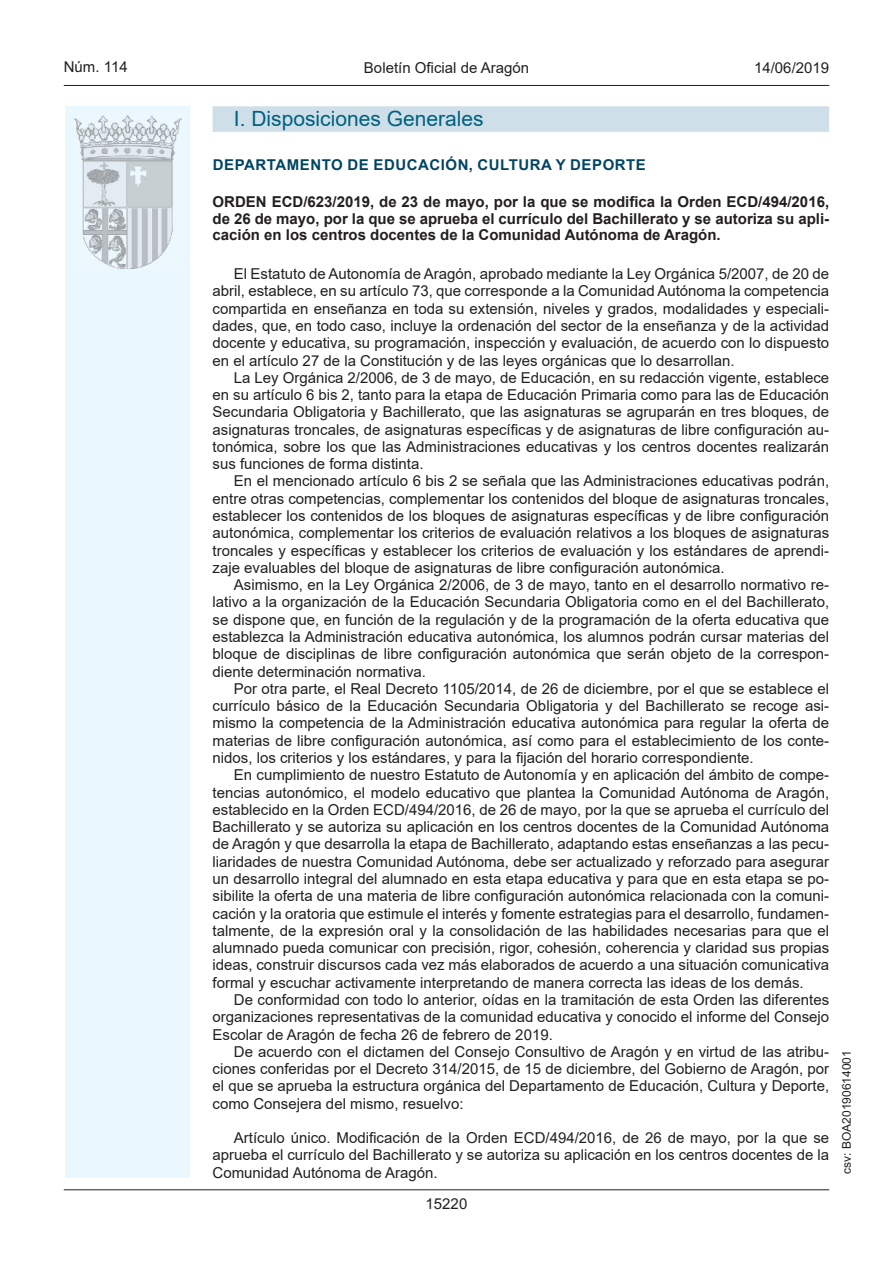
<style>
.page{position:relative;width:893px;height:1263px;background:#fff}
.page>*{position:absolute;margin:0;border:0;box-sizing:border-box;transform-origin:0 0}
.Titulo_sec{font:21px "Arial";color:#006180}
.inicio_de_parrafo{font:15px/17.2px "Arial";color:#231f20;text-align:justify}
.Titulo_text{font:700 15px/16.5px "Arial";color:#231f20;text-align:justify}
.emisor_text{font:15px "Arial Bold MT2";letter-spacing:.035em;color:#004462}
.estilo_head-c{font:15px "Arial";color:#231f20}
.estilo_head-d{font:15px "Arial MT2";color:#231f20}
.estilo_head-i{font:15px "Arial MT2";color:#231f20}
.numero_pagina{font:15px "Arial MT2";color:#231f20}
.estilo_head-i-2{font:12px "Arial MT2";color:#231f20}
</style>
<div class="page">
<div style="left:65px;top:106px;width:125px;height:1072px;background:#ebf7fe"></div>
<img style="left:75px;top:115px;width:106px;height:153px">
<hr style="left:64px;top:85px;width:765px;height:1px;background:#231f20">
<hr style="left:64px;top:1189px;width:765px;height:1px;background:#231f20">
<div style="left:213px;top:106px;width:616px;height:26px;background:#cedfe9"></div>
<p class="estilo_head-i" style="left:64px;top:57px;width:65px">Núm. 114</p>
<p class="estilo_head-c" style="left:364px;top:57px;width:167px">Boletín Oficial de Aragón</p>
<p class="estilo_head-d" style="left:754px;top:57px;width:77px">14/06/2019</p>
<p class="Titulo_sec" style="left:234px;top:104px;width:251px">I. Disposiciones Generales</p>
<p class="emisor_text" style="left:213px;top:154px;width:435px">DEPARTAMENTO DE EDUCACIÓN, CULTURA Y DEPORTE</p>
<p class="Titulo_text" style="left:213px;top:194px;width:618px">ORDEN ECD/623/2019, de 23 de mayo, por la que se modifica la Orden ECD/494/2016, de 26 de mayo, por la que se aprueba el currículo del Bachillerato y se autoriza su apli&shy;cación en los centros docentes de la Comunidad Autónoma de Aragón.</p>
<p class="inicio_de_parrafo" style="left:213px;top:265px;width:618px;text-indent:21px">El Estatuto de Autonomía de Aragón, aprobado mediante la Ley Orgánica 5/2007, de 20 de abril, establece, en su artículo 73, que corresponde a la Comunidad Autónoma la competencia compartida en enseñanza en toda su extensión, niveles y grados, modalidades y especiali&shy;dades, que, en todo caso, incluye la ordenación del sector de la enseñanza y de la actividad docente y educativa, su programación, inspección y evaluación, de acuerdo con lo dispuesto en el artículo 27 de la Constitución y de las leyes orgánicas que lo desarrollan.</p>
<p class="inicio_de_parrafo" style="left:213px;top:369px;width:618px;text-indent:21px">La Ley Orgánica 2/2006, de 3 de mayo, de Educación, en su redacción vigente, establece en su artículo 6 bis 2, tanto para la etapa de Educación Primaria como para las de Educación Secundaria Obligatoria y Bachillerato, que las asignaturas se agruparán en tres bloques, de asignaturas troncales, de asignaturas específicas y de asignaturas de libre configuración au&shy;tonómica, sobre los que las Administraciones educativas y los centros docentes realizarán sus funciones de forma distinta.</p>
<p class="inicio_de_parrafo" style="left:213px;top:472px;width:618px;text-indent:21px">En el mencionado artículo 6 bis 2 se señala que las Administraciones educativas podrán, entre otras competencias, complementar los contenidos del bloque de asignaturas troncales, establecer los contenidos de los bloques de asignaturas específicas y de libre configuración autonómica, complementar los criterios de evaluación relativos a los bloques de asignaturas troncales y específicas y establecer los criterios de evaluación y los estándares de aprendi&shy;zaje evaluables del bloque de asignaturas de libre configuración autonómica.</p>
<p class="inicio_de_parrafo" style="left:213px;top:576px;width:618px;text-indent:21px">Asimismo, en la Ley Orgánica 2/2006, de 3 de mayo, tanto en el desarrollo normativo re&shy;lativo a la organización de la Educación Secundaria Obligatoria como en el del Bachillerato, se dispone que, en función de la regulación y de la programación de la oferta educativa que establezca la Administración educativa autonómica, los alumnos podrán cursar materias del bloque de disciplinas de libre configuración autonómica que serán objeto de la correspon&shy;diente determinación normativa.</p>
<p class="inicio_de_parrafo" style="left:213px;top:680px;width:618px;text-indent:21px">Por otra parte, el Real Decreto 1105/2014, de 26 de diciembre, por el que se establece el currículo básico de la Educación Secundaria Obligatoria y del Bachillerato se recoge asi&shy;mismo la competencia de la Administración educativa autonómica para regular la oferta de materias de libre configuración autonómica, así como para el establecimiento de los conte&shy;nidos, los criterios y los estándares, y para la fijación del horario correspondiente.</p>
<p class="inicio_de_parrafo" style="left:213px;top:766px;width:618px;text-indent:21px">En cumplimiento de nuestro Estatuto de Autonomía y en aplicación del ámbito de compe&shy;tencias autonómico, el modelo educativo que plantea la Comunidad Autónoma de Aragón, establecido en la Orden ECD/494/2016, de 26 de mayo, por la que se aprueba el currículo del Bachillerato y se autoriza su aplicación en los centros docentes de la Comunidad Autónoma de Aragón y que desarrolla la etapa de Bachillerato, adaptando estas enseñanzas a las pecu&shy;liaridades de nuestra Comunidad Autónoma, debe ser actualizado y reforzado para asegurar un desarrollo integral del alumnado en esta etapa educativa y para que en esta etapa se po&shy;sibilite la oferta de una materia de libre configuración autonómica relacionada con la comuni&shy;cación y la oratoria que estimule el interés y fomente estrategias para el desarrollo, fundamen&shy;talmente, de la expresión oral y la consolidación de las habilidades necesarias para que el alumnado pueda comunicar con precisión, rigor, cohesión, coherencia y claridad sus propias ideas, construir discursos cada vez más elaborados de acuerdo a una situación comunicativa formal y escuchar activamente interpretando de manera correcta las ideas de los demás.</p>
<p class="inicio_de_parrafo" style="left:213px;top:991px;width:618px;text-indent:21px">De conformidad con todo lo anterior, oídas en la tramitación de esta Orden las diferentes organizaciones representativas de la comunidad educativa y conocido el informe del Consejo Escolar de Aragón de fecha 26 de febrero de 2019.</p>
<p class="inicio_de_parrafo" style="left:213px;top:1043px;width:618px;text-indent:21px">De acuerdo con el dictamen del Consejo Consultivo de Aragón y en virtud de las atribu&shy;ciones conferidas por el Decreto 314/2015, de 15 de diciembre, del Gobierno de Aragón, por el que se aprueba la estructura orgánica del Departamento de Educación, Cultura y Deporte, como Consejera del mismo, resuelvo:</p>
<p class="inicio_de_parrafo" style="left:213px;top:1129px;width:618px;text-indent:21px">Artículo único. Modificación de la Orden ECD/494/2016, de 26 de mayo, por la que se aprueba el currículo del Bachillerato y se autoriza su aplicación en los centros docentes de la Comunidad Autónoma de Aragón.</p>
<p class="numero_pagina" style="left:426px;top:1193px;width:43px">15220</p>
<p class="estilo_head-i-2" style="left:838px;top:1174px;width:125px;rotate:-90deg">csv: BOA20190614001</p>
</div>
